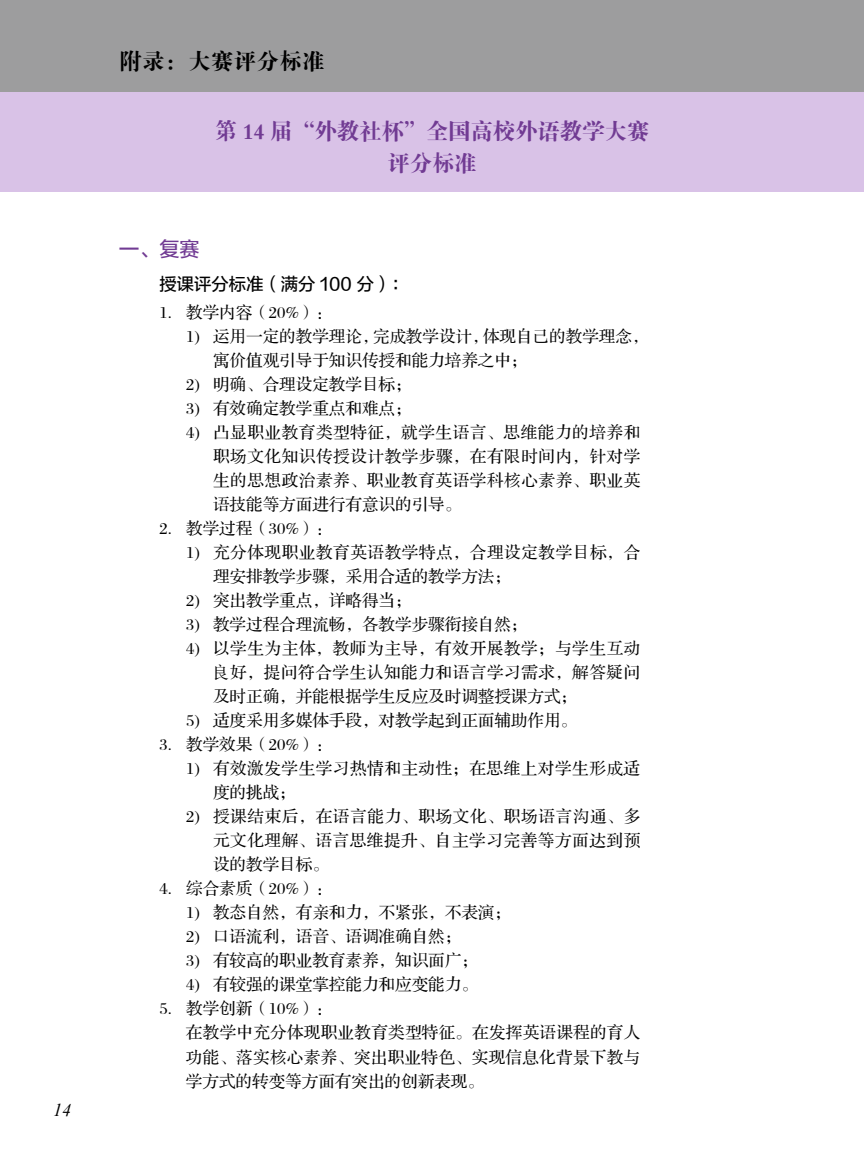
<style>
.page{position:relative;width:864px;height:1170px;background:#fff}
.page>*{position:absolute;margin:0;border:0;box-sizing:border-box;transform-origin:0 0}
.t1{font:22.8px/31.5px "FZDBSJW GB1 0";letter-spacing:-.025em;color:#713b93;text-align:center}
.t2{font:22.8px "FZDBSJW GB1 0";color:#000}
.t3{font:20.1px "FZLTZHUNHJW GB1 0";color:#713b93}
.t4{font:italic 18px "Times New Roman";color:#000}
.t5{font:17.4px "FZLTZHUNHJW GB1 0";color:#000}
.t6{font:16.5px/24px "FZS3 JW GB1 0";color:#000;text-align:justify}
.t7{font:16.5px/24px "FZS3 JW GB1 0";letter-spacing:.02em;color:#000}
.t8{font:16.5px/24px "FZS3 JW GB1 0";letter-spacing:.035em;color:#000}
</style>
<div class="page">
<div style="left:0;top:91px;width:863px;height:101px;background:#d9c2e7"></div>
<div style="left:0;top:0;width:863px;height:91px;background:#9d9d9e"></div>
<p class="t4" style="left:53px;top:1097px;width:19px">14</p>
<h1 class="t2" style="left:119px;top:49px;width:207px">附录：大赛评分标准</h1>
<h1 class="t1" style="left:214px;top:117px;width:436px">第 14 届“外教社杯”全国高校外语教学大赛评分标准</h1>
<p class="t3" style="left:119px;top:238px;width:82px">一、复赛</p>
<p class="t5" style="left:159px;top:275px;width:251px">授课评分标准（满分 100 分）：</p>
<p class="t6" style="left:159px;top:301px;width:174px">1. 教学内容（20%）：</p>
<p class="t6" style="left:213px;top:325px;width:437px;text-indent:-27px">1) 运用一定的教学理论，完成教学设计，体现自己的教学理念，寓价值观引导于知识传授和能力培养之中；</p>
<p class="t6" style="left:186px;top:373px;width:227px">2) 明确、合理设定教学目标；</p>
<p class="t6" style="left:186px;top:397px;width:227px">3) 有效确定教学重点和难点；</p>
<p class="t6" style="left:213px;top:421px;width:428px;text-indent:-27px">4) 凸显职业教育类型特征，就学生语言、思维能力的培养和职场文化知识传授设计教学步骤，在有限时间内，针对学生的思想政治素养、职业教育英语学科核心素养、职业英语技能等方面进行有意识的引导。</p>
<p class="t6" style="left:159px;top:517px;width:174px">2. 教学过程（30%）：</p>
<p class="t8" style="left:213px;top:541px;width:428px;text-indent:-27px">1) 充分体现职业教育英语教学特点，合理设定教学目标，合理安排教学步骤，采用合适的教学方法；</p>
<p class="t6" style="left:186px;top:589px;width:227px">2) 突出教学重点，详略得当；</p>
<p class="t6" style="left:186px;top:613px;width:343px">3) 教学过程合理流畅，各教学步骤衔接自然；</p>
<p class="t6" style="left:213px;top:637px;width:428px;text-indent:-27px">4) 以学生为主体，教师为主导，有效开展教学；与学生互动良好，提问符合学生认知能力和语言学习需求，解答疑问及时正确，并能根据学生反应及时调整授课方式；</p>
<p class="t6" style="left:186px;top:709px;width:392px">5) 适度采用多媒体手段，对教学起到正面辅助作用。</p>
<p class="t6" style="left:159px;top:733px;width:174px">3. 教学效果（20%）：</p>
<p class="t8" style="left:213px;top:757px;width:428px;text-indent:-27px">1) 有效激发学生学习热情和主动性；在思维上对学生形成适度的挑战；</p>
<p class="t6" style="left:213px;top:805px;width:428px;text-indent:-27px">2) 授课结束后，在语言能力、职场文化、职场语言沟通、多元文化理解、语言思维提升、自主学习完善等方面达到预设的教学目标。</p>
<p class="t6" style="left:159px;top:877px;width:174px">4. 综合素质（20%）：</p>
<p class="t6" style="left:186px;top:901px;width:326px">1) 教态自然，有亲和力，不紧张，不表演；</p>
<p class="t6" style="left:186px;top:925px;width:276px">2) 口语流利，语音、语调准确自然；</p>
<p class="t6" style="left:186px;top:949px;width:293px">3) 有较高的职业教育素养，知识面广；</p>
<p class="t6" style="left:186px;top:973px;width:293px">4) 有较强的课堂掌控能力和应变能力。</p>
<p class="t7" style="left:186px;top:997px;width:455px;text-indent:-27px">5. 教学创新（10%）：<br>在教学中充分体现职业教育类型特征。在发挥英语课程的育人功能、落实核心素养、突出职业特色、实现信息化背景下教与学方式的转变等方面有突出的创新表现。</p>
</div>
